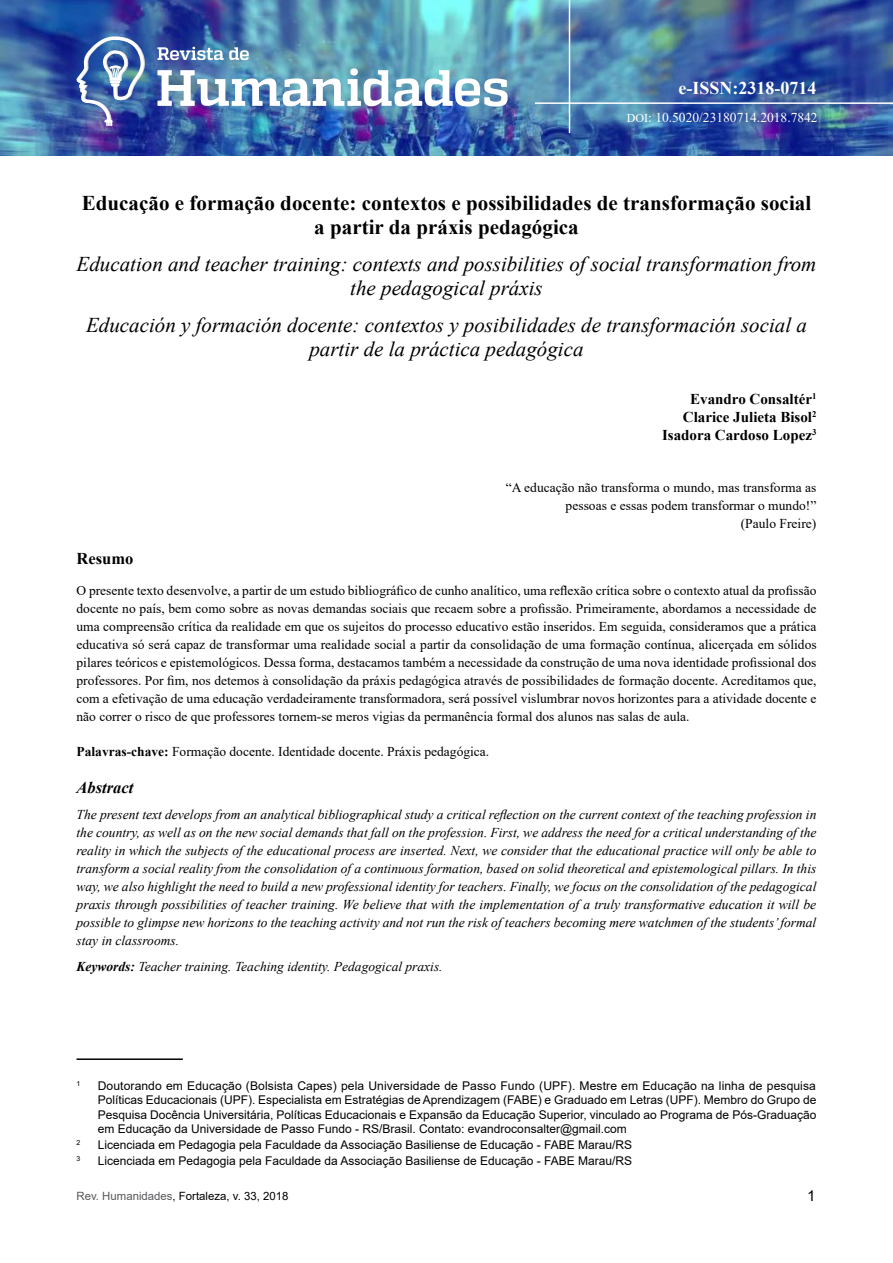
<style>
.page{position:relative;width:893px;height:1263px;background:#fff}
.page>*{position:absolute;margin:0;border:0;box-sizing:border-box;transform-origin:0 0}
.Título_Inglês{font:italic 21px/24px "Times New Roman";color:#000;text-align:center}
.Título_GRANDE{font:700 21px/24px "Times New Roman";color:#000;text-align:center}
.t1{font:700 18px "Times New Roman";color:#fff}
.Resumo_Título{font:italic 700 16.5px "Times New Roman";color:#000}
.Resumo_Título-2{font:700 16.5px "Times New Roman";color:#000}
.Autor{font:700 15px "Times New Roman";color:#000}
.t2{font:15px "Arial";color:#000}
.Resumo_Texto{font:13.5px/18px "Times New Roman";color:#000;text-align:justify}
.Resumo_italico{font:italic 13.5px/18px "Times New Roman";color:#000;text-align:justify}
.Citação{font:13.5px/18px "Times New Roman";color:#000;text-align:right}
.Palavrachave_italico{font:italic 13.5px "Times New Roman";color:#000}
.doi{font:13.5px "Times New Roman";color:#fff}
.Rodapé{font:12px/14.4px "Arial";color:#000;text-align:justify}
.t3{font:11.4px "Arial";color:#000}
.Rodapé-2{font:7.05px "Arial";color:#000}
.s1{font-size:12px}
.s2{font-weight:700}
.s3{color:#58595b}
</style>
<div class="page">
<img style="left:0;top:0;width:893px;height:155px">
<hr style="left:569px;top:0;width:1px;height:133px;background:#fff">
<hr style="left:535px;top:102px;width:358px;height:2px;background:#fff">
<img style="left:75px;top:34px;width:71px;height:92px">
<svg style="left:157px;top:47px;width:92px;height:13px"></svg>
<img style="left:157px;top:68px;width:351px;height:38px">
<hr style="left:77px;top:1058px;width:106px;height:2px;background:#000">
<p class="t1" style="left:678px;top:75px;width:139px">e-ISSN:2318-0714</p>
<p class="doi" style="left:627px;top:108px;width:192px"><span class="s1">DOI</span>: 10.5020/23180714.2018.7842</p>
<p class="Título_GRANDE" style="left:82px;top:191px;width:731px">Educação e formação docente: contextos e possibilidades de transformação social a partir da práxis pedagógica</p>
<p class="Título_Inglês" style="left:77px;top:251px;width:741px">Education and teacher training: contexts and possibilities of social transformation from the pedagogical práxis</p>
<p class="Título_Inglês" style="left:86px;top:312px;width:722px">Educación y formación docente: contextos y posibilidades de transformación social a partir de la práctica pedagógica</p>
<p class="Autor" style="left:690px;top:388px;width:128px">Evandro Consaltér<sup>1</sup></p>
<p class="Autor" style="left:683px;top:406px;width:135px">Clarice Julieta Bisol<sup>2</sup></p>
<p class="Autor" style="left:662px;top:424px;width:156px">Isadora Cardoso Lopez<sup>3</sup></p>
<p class="Citação" style="left:506px;top:478px;width:312px">“A educação não transforma o mundo, mas transforma as pessoas e essas podem transformar o mundo!”<br>(Paulo Freire)</p>
<p class="Resumo_Título-2" style="left:77px;top:547px;width:58px">Resumo</p>
<p class="Resumo_Texto" style="left:77px;top:581px;width:742px">O presente texto desenvolve, a partir de um estudo bibliográfico de cunho analítico, uma reflexão crítica sobre o contexto atual da profissão docente no país, bem como sobre as novas demandas sociais que recaem sobre a profissão. Primeiramente, abordamos a necessidade de uma compreensão crítica da realidade em que os sujeitos do processo educativo estão inseridos. Em seguida, consideramos que a prática educativa só será capaz de transformar uma realidade social a partir da consolidação de uma formação contínua, alicerçada em sólidos pilares teóricos e epistemológicos. Dessa forma, destacamos também a necessidade da construção de uma nova identidade profissional dos professores. Por fim, nos detemos à consolidação da práxis pedagógica através de possibilidades de formação docente. Acreditamos que, com a efetivação de uma educação verdadeiramente transformadora, será possível vislumbrar novos horizontes para a atividade docente e não correr o risco de que professores tornem-se meros vigias da permanência formal dos alunos nas salas de aula.</p>
<p class="Resumo_Texto" style="left:77px;top:742px;width:414px"><span class="s2">Palavras-chave:</span> Formação docente. Identidade docente. Práxis pedagógica.</p>
<p class="Resumo_Título" style="left:77px;top:776px;width:58px">Abstract</p>
<p class="Resumo_italico" style="left:77px;top:806px;width:741px">The present text develops from an analytical bibliographical study a critical reflection on the current context of the teaching profession in the country, as well as on the new social demands that fall on the profession. First, we address the need for a critical understanding of the reality in which the subjects of the educational process are inserted. Next, we consider that the educational practice will only be able to transform a social reality from the consolidation of a continuous formation, based on solid theoretical and epistemological pillars. In this way, we also highlight the need to build a new professional identity for teachers. Finally, we focus on the consolidation of the pedagogical praxis through possibilities of teacher training. We believe that with the implementation of a truly transformative education it will be possible to glimpse new horizons to the teaching activity and not run the risk of teachers becoming mere watchmen of the students’ formal stay in classrooms.</p>
<p class="Palavrachave_italico" style="left:77px;top:957px;width:368px"><span class="s2">Keywords:</span> Teacher training. Teaching identity. Pedagogical praxis.</p>
<p class="Rodapé-2" style="left:77px;top:1078px;width:5px">1</p>
<p class="Rodapé" style="left:98px;top:1078px;width:720px">Doutorando em Educação (Bolsista Capes) pela Universidade de Passo Fundo (UPF). Mestre em Educação na linha de pesquisa Políticas Educacionais (UPF). Especialista em Estratégias de Aprendizagem (FABE) e Graduado em Letras (UPF). Membro do Grupo de Pesquisa Docência Universitária, Políticas Educacionais e Expansão da Educação Superior, vinculado ao Programa de Pós-Graduação em Educação da Universidade de Passo Fundo - RS/Brasil. Contato: evandroconsalter@gmail.com</p>
<p class="Rodapé-2" style="left:77px;top:1138px;width:5px">2</p>
<p class="Rodapé" style="left:98px;top:1137px;width:536px">Licenciada em Pedagogia pela Faculdade da Associação Basiliense de Educação - FABE Marau/RS</p>
<p class="Rodapé-2" style="left:77px;top:1154px;width:5px">3</p>
<p class="Rodapé" style="left:98px;top:1153px;width:536px">Licenciada em Pedagogia pela Faculdade da Associação Basiliense de Educação - FABE Marau/RS</p>
<p class="t3" style="left:77px;top:1188px;width:213px"><span class="s3">Rev. Humanidades</span>, Fortaleza, v. 33, 2018</p>
<p class="t2" style="left:807px;top:1185px;width:10px">1</p>
</div>
